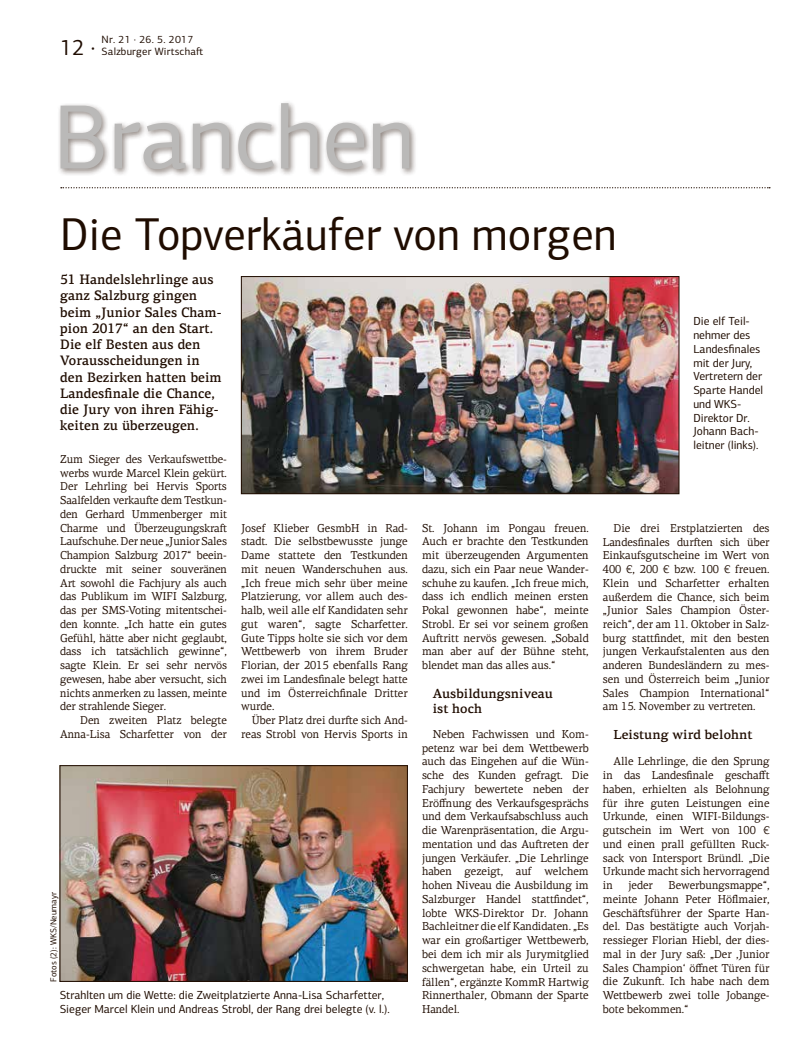
<style>
.page{position:relative;width:798px;height:1063px;background:#fff}
.page>*{position:absolute;margin:0;border:0;box-sizing:border-box;transform-origin:0 0}
.t1{font:91.88px "PF Centro Sans Pro";letter-spacing:-.01em;color:#bab9b8}
.t2{font:46.25px "PF Centro Sans Pro";color:#1f0c00;scale:.96 1}
.t3{font:22.5px "PF Centro Sans Pro";color:#1f0c00;scale:.96 1}
.t4{font:500 13.75px/16.2px "PF Centro Serif Pro";color:#1f0c00;scale:.96 1}
.t5{font:500 13.12px/15px "PF Centro Serif Pro";color:#1f0c00}
.t6{font:11.75px/13.8px "PF Centro Sans Pro";color:#1f0c00}
.t7{font:11.5px/13.8px "PF Centro Serif Pro";letter-spacing:-.005em;color:#1f0c00;text-align:justify;scale:.96 1}
.t8{font:10.62px/11.9px "PF Centro Sans Pro";letter-spacing:.02em;color:#1f0c00}
.t9{font:8.75px "PF Centro Sans Pro";color:#1f0c00}
</style>
<div class="page">
<svg style="left:61px;top:187px;width:708px;height:1px"></svg>
<div style="left:57px;top:100px;width:360px;height:78px;background:#1f0c00;opacity:.5"></div>
<img style="left:243px;top:278px;width:434px;height:214px">
<div style="left:241px;top:276px;width:438px;height:218px;border:1px solid #1f0c00"></div>
<img style="left:62px;top:767px;width:343px;height:213px">
<div style="left:60px;top:765px;width:347px;height:217px;border:1px solid #1f0c00"></div>
<h3 class="t3" style="left:60px;top:33px;width:38px">12 ·</h3>
<p class="t8" style="left:102px;top:33px;width:103px">Nr. 21 · 26. 5. 2017<br>Salzburger Wirtschaft</p>
<h1 class="t1" style="left:53px;top:82px;width:363px">Branchen</h1>
<h2 class="t2" style="left:60px;top:207px;width:581px">Die Topverkäufer von morgen</h2>
<p class="t4" style="left:60px;top:272px;width:170px">51 Handelslehrlinge aus ganz Salzburg gingen beim „Junior Sales Cham&shy;pion 2017“ an den Start.<br>Die elf Besten aus den<br>Vorausscheidungen in den Bezirken hatten beim<br>Landesfinale die Chance, die Jury von ihren Fähig&shy;keiten zu überzeugen.</p>
<p class="t7" style="left:60px;top:452px;width:175px">Zum Sieger des Verkaufswettbe&shy;werbs wurde Marcel Klein gekürt.<br>Der Lehrling bei Hervis Sports Saalfelden verkaufte dem Testkun&shy;den Gerhard Ummenberger mit Charme und Überzeugungskraft Laufschuhe. Der neue „Junior Sales Champion Salzburg 2017“ beein&shy;druckte mit seiner souveränen Art sowohl die Fachjury als auch das Publikum im WIFI Salzburg, das per SMS-Voting mitentschei&shy;den konnte. „Ich hatte ein gutes Gefühl, hätte aber nicht geglaubt, dass ich tatsächlich gewinne“, sagte Klein. Er sei sehr nervös gewesen, habe aber versucht, sich nichts anmerken zu lassen, meinte der strahlende Sieger.</p>
<p class="t7" style="left:60px;top:713px;width:175px;text-align:right">Den zweiten Platz belegte<br>Anna-Lisa Scharfetter von der</p>
<p class="t6" style="left:693px;top:315px;width:71px">Die elf Teil&shy;nehmer des<br>Landesfinales mit der Jury,<br>Vertretern der<br>Sparte Handel und WKS-<br>Direktor Dr.<br>Johann Bach&shy;leitner (links).</p>
<p class="t7" style="left:422px;top:521px;width:175px">St. Johann im Pongau freuen.<br>Auch er brachte den Testkunden mit überzeugenden Argumenten dazu, sich ein Paar neue Wander&shy;schuhe zu kaufen. „Ich freue mich, dass ich endlich meinen ersten Pokal gewonnen habe“, meinte Strobl. Er sei vor seinem großen Auftritt nervös gewesen. „Sobald man aber auf der Bühne steht, blendet man das alles aus.“</p>
<p class="t5" style="left:432px;top:686px;width:122px">Ausbildungsniveau ist hoch</p>
<p class="t7" style="left:422px;top:727px;width:175px;text-indent:11px">Neben Fachwissen und Kom&shy;petenz war bei dem Wettbewerb auch das Eingehen auf die Wün&shy;sche des Kunden gefragt. Die Fachjury bewertete neben der Eröffnung des Verkaufsgesprächs und dem Verkaufsabschluss auch die Warenpräsentation, die Argu&shy;mentation und das Auftreten der jungen Verkäufer. „Die Lehrlinge haben gezeigt, auf welchem hohen Niveau die Ausbildung im Salzburger Handel stattfindet“, lobte WKS-Direktor Dr. Johann Bachleitner die elf Kandidaten. „Es war ein großartiger Wettbewerb, bei dem ich mir als Jurymitglied schwergetan habe, ein Urteil zu fällen“, ergänzte KommR Hartwig Rinnerthaler, Obmann der Sparte Handel.</p>
<p class="t7" style="left:241px;top:521px;width:175px">Josef Klieber GesmbH in Rad&shy;stadt. Die selbstbewusste junge Dame stattete den Testkunden mit neuen Wanderschuhen aus. „Ich freue mich sehr über meine Platzierung, vor allem auch des&shy;halb, weil alle elf Kandidaten sehr gut waren“, sagte Scharfetter.<br>Gute Tipps holte sie sich vor dem Wettbewerb von ihrem Bruder Florian, der 2015 ebenfalls Rang zwei im Landesfinale belegt hatte und im Österreichfinale Dritter wurde.</p>
<p class="t7" style="left:241px;top:713px;width:175px;text-align:right">Über Platz drei durfte sich And&shy;reas Strobl von Hervis Sports in</p>
<p class="t7" style="left:602px;top:521px;width:175px;text-indent:11px">Die drei Erstplatzierten des Landesfinales durften sich über Einkaufsgutscheine im Wert von 400 €, 200 € bzw. 100 € freuen.<br>Klein und Scharfetter erhalten außerdem die Chance, sich beim „Junior Sales Champion Öster&shy;reich“, der am 11. Oktober in Salz&shy;burg stattfindet, mit den besten jungen Verkaufstalenten aus den anderen Bundesländern zu mes&shy;sen und Österreich beim „Junior Sales Champion International“ am 15. November zu vertreten.</p>
<p class="t5" style="left:613px;top:727px;width:140px">Leistung wird belohnt</p>
<p class="t7" style="left:602px;top:755px;width:175px;text-indent:11px">Alle Lehrlinge, die den Sprung in das Landesfinale geschafft haben, erhielten als Belohnung für ihre guten Leistungen eine Urkunde, einen WIFI-Bildungs&shy;gutschein im Wert von 100 € und einen prall gefüllten Ruck&shy;sack von Intersport Bründl. „Die Urkunde macht sich hervorragend in</p>
<p class="t7" style="left:602px;top:878px;width:175px;text-indent:66px">Bewerbungsmappe“, meinte Johann Peter Höflmaier, Geschäftsführer der Sparte Han&shy;del. Das bestätigte auch Vorjah&shy;ressieger Florian Hiebl, der dies&shy;mal in der Jury saß: „Der ‚Junior Sales Champion‘ öffnet Türen für die Zukunft. Ich habe nach dem Wettbewerb zwei tolle Jobange&shy;bote bekommen.“</p>
<p class="t7" style="left:628px;top:878px;width:27px">jeder</p>
<p class="t9" style="left:48px;top:982px;width:91px;rotate:-90deg">Fotos (2): WKS/Neumayr</p>
<p class="t6" style="left:60px;top:988px;width:331px">Strahlten um die Wette: die Zweitplatzierte Anna-Lisa Scharfetter,<br>Sieger Marcel Klein und Andreas Strobl, der Rang drei belegte (v. l.).</p>
</div>
